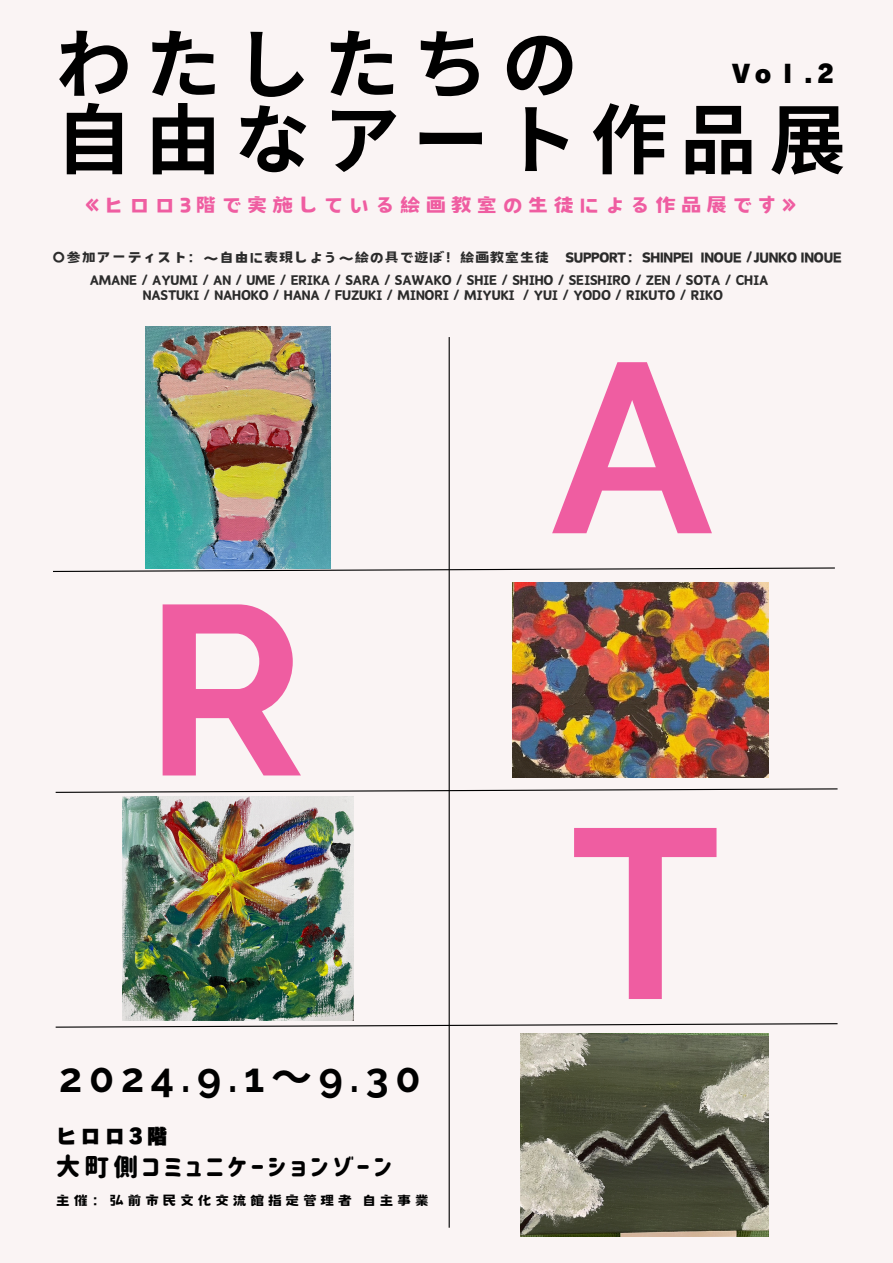
<style>
.page{position:relative;width:893px;height:1263px;background:#faf4f4}
.page>*{position:absolute;margin:0;border:0;box-sizing:border-box;transform-origin:0 0}
.t1{font:700 240.9px "Raleway";color:#ef5da1}
.t2{font:700 76.5px/75.4px "Noto Sans CJ Ksc";letter-spacing:.165em;color:#000}
.t3{font:700 40.95px "Raleway";letter-spacing:.165em;color:#000}
.t4{font:24.6px "Corporate Logo Rounded";letter-spacing:.165em;color:#000}
.t5{font:24.6px "Canva Rodin Cattleya Pro UB";color:#000}
.t6{font:23.92px "Canva Sweet Heart JP";letter-spacing:.165em;color:#ef5da1}
.t7{font:20.85px "Canva Rodin Cattleya Pro UB";letter-spacing:.165em;color:#000}
.t8{font:16.73px "Canva Sweet Heart JP";letter-spacing:-.01em;color:#2b2b2b}
.t9{font:16.42px "Canva Sweet Heart JP";letter-spacing:.165em;color:#000}
.t10{font:15.98px/15.1px "Canva Wen JP";letter-spacing:-.01em;color:#2b2b2b;text-align:center}
.s1{font-family:"Noto Sans CJ Ksc"}
</style>
<div class="page">
<img style="left:145px;top:326px;width:186px;height:241px">
<svg style="left:53px;top:567px;width:782px;height:5px"></svg>
<hr style="left:448px;top:337px;width:2px;height:891px;background:#000">
<svg style="left:55px;top:788px;width:783px;height:5px"></svg>
<svg style="left:55px;top:1022px;width:783px;height:6px"></svg>
<img style="left:513px;top:583px;width:255px;height:195px">
<img style="left:122px;top:796px;width:231px;height:225px">
<img style="left:520px;top:1033px;width:248px;height:203px">
<h3 class="t2" style="left:56px;top:23px;width:792px">わたしたちの<br>自由なアート作品展</h3>
<p class="t5" style="left:732px;top:62px;width:103px">Voｌ.2</p>
<p class="t6" style="left:86px;top:194px;width:711px">≪ヒロロ3階で実施している絵画教室の生徒による作品展です≫</p>
<h2 class="t8" style="left:51px;top:250px;width:791px">〇参加アーティスト：～自由に表現しよう～絵の具で遊ぼ！絵画教室生徒 SUPPORT：SHINPEI INOUE /JUNKO INOUE</h2>
<p class="t10" style="left:90px;top:272px;width:680px">AMANE / AYUMI / AN / UME / ERIKA / SARA / SAWAKO / SHIE / SHIHO / SEISHIRO / ZEN / SOTA / CHIA<br>NASTUKI / NAHOKO / HANA / FUZUKI / MINORI / MIYUKI / YUI / YODO / RIKUTO / RIKO</p>
<h5 class="t1" style="left:145px;top:549px;width:162px">R</h5>
<p class="t3" style="left:59px;top:1054px;width:363px">2024.9.1<span class="s1">～</span>9.30</p>
<p class="t7" style="left:56px;top:1125px;width:113px">ヒロロ3階</p>
<p class="t4" style="left:56px;top:1155px;width:338px">大町側コミュニケーションゾーン</p>
<h4 class="t9" style="left:56px;top:1192px;width:375px">主催：弘前市民文化交流館指定管理者自主事業</h4>
<h4 class="t1" style="left:551px;top:307px;width:163px">A</h4>
<h5 class="t1" style="left:571px;top:772px;width:151px">T</h5>
</div>
